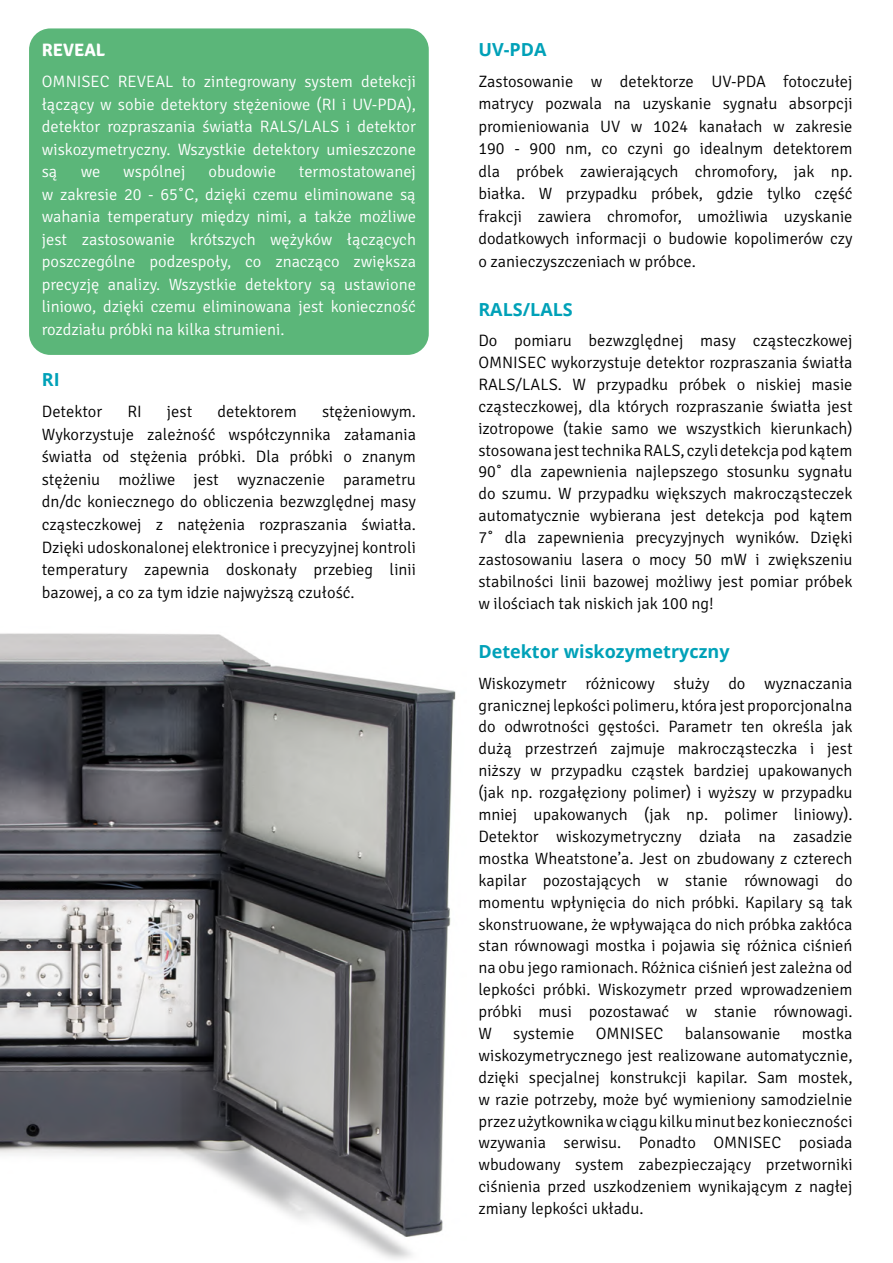
<style>
.page{position:relative;width:893px;height:1263px;background:#fff}
.page>*{position:absolute;margin:0;border:0;box-sizing:border-box;transform-origin:0 0}
.t1{font:700 18px "Open Sans";color:#00a1b8}
.t2{font:700 18px "Signika";color:#fff}
.t3{font:300 16.5px/21.9px "Signika";color:#000;text-align:justify}
.t4{font:300 16.5px/22.5px "Signika";color:#fff;text-align:justify}
</style>
<div class="page">
<img style="left:0;top:633px;width:456px;height:626px">
<div style="left:29px;top:28px;width:400px;height:327px;background:#5bb679;border-radius:21px"></div>
<p class="t2" style="left:42px;top:39px;width:65px">REVEAL</p>
<p class="t4" style="left:42px;top:71px;width:376px">OMNISEC REVEAL to zintegrowany system detekcji łączący w sobie detektory stężeniowe (RI i UV-PDA), detektor rozpraszania światła RALS/LALS i detektor wiskozymetryczny. Wszystkie detektory umieszczone są</p>
<p class="t4" style="left:81px;top:161px;width:21px">we</p>
<p class="t4" style="left:123px;top:161px;width:64px">wspólnej</p>
<p class="t4" style="left:208px;top:161px;width:69px">obudowie</p>
<p class="t4" style="left:42px;top:161px;width:376px;text-indent:257px">termostatowanej w zakresie 20 - 65˚C, dzięki czemu eliminowane są wahania temperatury między nimi, a także możliwe jest zastosowanie krótszych wężyków łączących poszczególne podzespoły, co znacząco zwiększa precyzję analizy. Wszystkie detektory są ustawione liniowo, dzięki czemu eliminowana jest konieczność rozdziału próbki na kilka strumieni.</p>
<p class="t1" style="left:42px;top:367px;width:19px">RI</p>
<p class="t3" style="left:42px;top:401px;width:62px">Detektor</p>
<p class="t3" style="left:127px;top:401px;width:16px">RI</p>
<p class="t3" style="left:167px;top:401px;width:27px">jest</p>
<p class="t3" style="left:217px;top:401px;width:81px">detektorem</p>
<p class="t3" style="left:42px;top:401px;width:376px;line-height:22.5px;text-indent:280px">stężeniowym.<br>Wykorzystuje zależność współczynnika załamania światła od stężenia próbki. Dla próbki o znanym stężeniu możliwe jest wyznaczenie parametru dn/dc koniecznego do obliczenia bezwzględnej masy cząsteczkowej z natężenia rozpraszania światła.<br>Dzięki udoskonalonej elektronice i precyzyjnej kontroli temperatury zapewnia doskonały przebieg linii bazowej, a co za tym idzie najwyższą czułość.</p>
<p class="t1" style="left:478px;top:37px;width:70px">UV-PDA</p>
<p class="t3" style="left:478px;top:70px;width:376px;line-height:22.5px">Zastosowanie w detektorze UV-PDA fotoczułej matrycy pozwala na uzyskanie sygnału absorpcji promieniowania UV w 1024 kanałach w zakresie 190 - 900 nm, co czyni go idealnym detektorem dla próbek zawierających chromofory, jak np. białka. W przypadku próbek, gdzie tylko część frakcji zawiera chromofor, umożliwia uzyskanie dodatkowych informacji o budowie kopolimerów czy o zanieczyszczeniach w próbce.</p>
<p class="t1" style="left:478px;top:296px;width:96px">RALS/LALS</p>
<p class="t3" style="left:478px;top:330px;width:376px">Do pomiaru bezwzględnej masy cząsteczkowej OMNISEC wykorzystuje detektor rozpraszania światła RALS/LALS. W przypadku próbek o niskiej masie cząsteczkowej, dla których rozpraszanie światła jest izotropowe (takie samo we wszystkich kierunkach) stosowana jest technika RALS, czyli detekcja pod kątem 90˚ dla zapewnienia najlepszego stosunku sygnału do szumu. W przypadku większych makrocząsteczek automatycznie wybierana jest detekcja pod kątem 7˚ dla zapewnienia precyzyjnych wyników. Dzięki zastosowaniu lasera o mocy 50 mW i zwiększeniu stabilności linii bazowej możliwy jest pomiar próbek w ilościach tak niskich jak 100 ng!</p>
<p class="t1" style="left:478px;top:639px;width:253px">Detektor wiskozymetryczny</p>
<p class="t3" style="left:478px;top:672px;width:376px">Wiskozymetr różnicowy służy do wyznaczania granicznej lepkości polimeru, która jest proporcjonalna do odwrotności gęstości. Parametr ten określa jak dużą przestrzeń zajmuje makrocząsteczka i jest niższy w przypadku cząstek bardziej upakowanych (jak np. rozgałęziony polimer) i wyższy w przypadku mniej upakowanych (jak np. polimer liniowy).<br>Detektor wiskozymetryczny działa na zasadzie mostka Wheatstone’a. Jest on zbudowany z czterech kapilar pozostających w stanie równowagi do momentu wpłynięcia do nich próbki. Kapilary są tak skonstruowane, że wpływająca do nich próbka zakłóca stan równowagi mostka i pojawia się różnica ciśnień na obu jego ramionach. Różnica ciśnień jest zależna od lepkości próbki. Wiskozymetr przed wprowadzeniem próbki musi pozostawać w stanie równowagi.<br>W</p>
<p class="t3" style="left:478px;top:1023px;width:376px;text-indent:323px">mostka wiskozymetrycznego jest realizowane automatycznie, dzięki specjalnej konstrukcji kapilar. Sam mostek, w razie potrzeby, może być wymieniony samodzielnie przez użytkownika wciągu kilku minut bez konieczności wzywania serwisu. Ponadto OMNISEC posiada wbudowany system zabezpieczający przetworniki ciśnienia przed uszkodzeniem wynikającym z nagłej zmiany lepkości układu.</p>
<p class="t3" style="left:513px;top:1023px;width:63px">systemie</p>
<p class="t3" style="left:596px;top:1023px;width:69px">OMNISEC</p>
<p class="t3" style="left:685px;top:1023px;width:97px">balansowanie</p>
</div>
